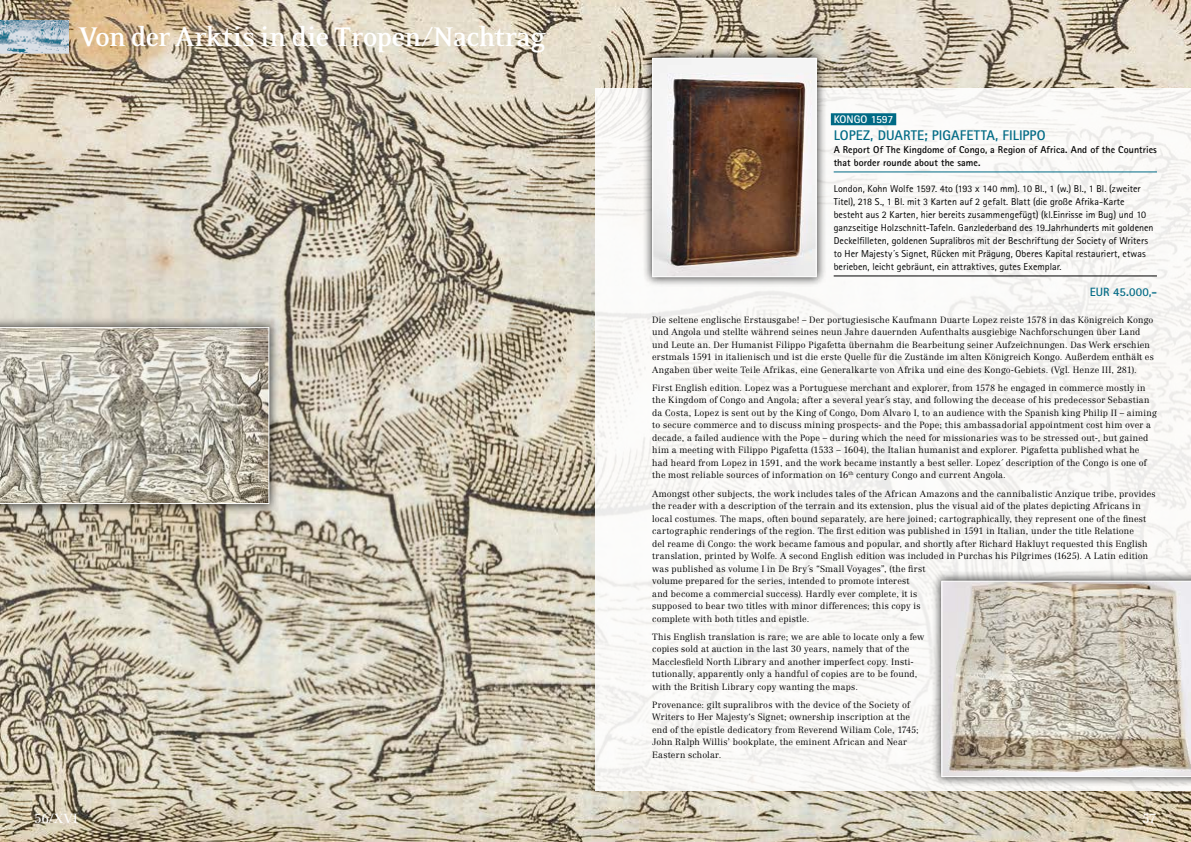
<style>
.page{position:relative;width:1191px;height:842px;background:#fff}
.page>*{position:absolute;margin:0;border:0;box-sizing:border-box;transform-origin:0 0}
.t1{font:700 31px "Eidetic Neo";letter-spacing:-.035em;color:#fff}
.t2{font:700 14px "Rotis Sans Serif Pro";letter-spacing:.005em;color:#006a85}
.t3{font:13px "Centennial LT Std";letter-spacing:.015em;color:#fff}
.t4{font:700 12px "Rotis Sans Serif Pro";color:#006a85}
.t5{font:700 11px "Rotis Sans Serif Pro";letter-spacing:.005em;color:#fff}
.t6{font:10px/13px "Rotis Sans Serif Pro";letter-spacing:.005em;color:#000}
.t7{font:700 10px/13px "Rotis Sans Serif Pro";letter-spacing:.005em;color:#000}
.t8{font:300 9px/12.5px "Centennial LT Std";letter-spacing:.025em;color:#000}
</style>
<div class="page">
<img style="left:0;top:0;width:1191px;height:842px">
<div style="left:0;top:317px;width:280px;height:197px;background:#000;opacity:.75"></div>
<svg style="left:0;top:327px;width:269px;height:177px;background:#bab6a9"></svg>
<div style="left:595px;top:88px;width:596px;height:702px;background:linear-gradient(to right,#f9f8f6,#f7f6f4)"></div>
<div style="left:831px;top:113px;width:65px;height:12px;background:#006a85"></div>
<hr style="left:833px;top:172px;width:324px;height:1px;background:#006a85">
<hr style="left:833px;top:276px;width:324px;height:1px;background:#000">
<div style="left:642px;top:48px;width:185px;height:240px;background:#000;opacity:.75"></div>
<img style="left:654px;top:60px;width:160px;height:215px">
<div style="left:652px;top:58px;width:164px;height:219px;border:1px solid #fff"></div>
<div style="left:931px;top:571px;width:260px;height:217px;background:#000;opacity:.75"></div>
<svg style="left:941px;top:581px;width:250px;height:196px;background:#c8c0b4"></svg>
<img style="left:0;top:20px;width:69px;height:33px">
<h1 class="t1" style="left:79px;top:21px;width:468px">Von der Arktis in die Tropen/Nachtrag</h1>
<p class="t5" style="left:833px;top:112px;width:61px">KONGO 1597</p>
<h2 class="t2" style="left:833px;top:126px;width:213px">LOPEZ, DUARTE; PIGAFETTA, FILIPPO</h2>
<p class="t7" style="left:833px;top:143px;width:325px">A Report Of The Kingdome of Congo, a Region of Africa. And of the Countries that border rounde about the same.</p>
<p class="t6" style="left:833px;top:182px;width:321px">London, Kohn Wolfe 1597. 4to (193 x 140 mm). 10 Bl., 1 (w.) Bl., 1 Bl. (zweiter Titel), 218 S., 1 Bl. mit 3 Karten auf 2 gefalt. Blatt (die große Afrika-Karte besteht aus 2 Karten, hier bereits zusammengefügt) (kl.Einrisse im Bug) und 10 ganzseitige Holzschnitt-Tafeln. Ganzlederband des 19.Jahrhunderts mit goldenen Deckelfilleten, goldenen Supralibros mit der Beschriftung der Society of Writers to Her Majesty´s Signet, Rücken mit Prägung, Oberes Kapital restauriert, etwas berieben, leicht gebräunt, ein attraktives, gutes Exemplar.</p>
<h3 class="t4" style="left:1089px;top:284px;width:69px">EUR 45.000,-</h3>
<p class="t8" style="left:652px;top:313px;width:503px">Die seltene englische Erstausgabe! – Der portugiesische Kaufmann Duarte Lopez reiste 1578 in das Königreich Kongo und Angola und stellte während seines neun Jahre dauernden Aufenthalts ausgiebige Nachforschungen über Land und Leute an. Der Humanist Filippo Pigafetta übernahm die Bearbeitung seiner Aufzeichnungen. Das Werk erschien erstmals 1591 in italienisch und ist die erste Quelle für die Zustände im alten Königreich Kongo. Außerdem enthält es Angaben über weite Teile Afrikas, eine Generalkarte von Afrika und eine des Kongo-Gebiets. (Vgl. Henze III, 281).</p>
<p class="t8" style="left:652px;top:381px;width:506px">First English edition. Lopez was a Portuguese merchant and explorer, from 1578 he engaged in commerce mostly in the Kingdom of Congo and Angola; after a several year´s stay, and following the decease of his predecessor Sebastian da Costa, Lopez is sent out by the King of Congo, Dom Alvaro I, to an audience with the Spanish king Philip II – aiming to secure commerce and to discuss mining prospects- and the Pope; this ambassadorial appointment cost him over a decade, a failed audience with the Pope – during which the need for missionaries was to be stressed out-, but gained him a meeting with Filippo Pigafetta (1533 – 1604), the Italian humanist and explorer. Pigafetta published what he had heard from Lopez in 1591, and the work became instantly a best seller. Lopez´ description of the Congo is one of the most reliable sources of information on 16<sup>th</sup> century Congo and current Angola.</p>
<p class="t8" style="left:652px;top:487px;width:505px">Amongst other subjects, the work includes tales of the African Amazons and the cannibalistic Anzique tribe, provides the reader with a description of the terrain and its extension, plus the visual aid of the plates depicting Africans in local costumes. The maps, often bound separately, are here joined; cartographically, they represent one of the finest cartographic renderings of the region. The first edition was published in 1591 in Italian, under the title Relatione<br>del reame di Congo: the work became famous and popular, and shortly after Richard Hakluyt requested this English translation, printed by Wolfe. A second English edition was included in Purchas his Pilgrimes (1625). A Latin edition was published as volume I in De Bry´s “Small Voyages”, (the first<br>volume prepared for the series, intended to promote interest<br>and become a commercial success). Hardly ever complete, it is<br>supposed to bear two titles with minor differences; this copy is<br>complete with both titles and epistle.</p>
<p class="t8" style="left:652px;top:630px;width:274px">This English translation is rare; we are able to locate only a few copies sold at auction in the last 30 years, namely that of the Macclesfield North Library and another imperfect copy. Insti&shy;tutionally, apparently only a handful of copies are to be found, with the British Library copy wanting the maps.</p>
<p class="t8" style="left:652px;top:698px;width:268px">Provenance: gilt supralibros with the device of the Society of Writers to Her Majesty‘s Signet; ownership inscription at the end of the epistle dedicatory from Reverend Wiliam Cole, 1745; John Ralph Willis’ bookplate, the eminent African and Near Eastern scholar.</p>
<h3 class="t3" style="left:34px;top:811px;width:45px">56/XVI</h3>
<h3 class="t3" style="left:1142px;top:811px;width:16px">57</h3>
</div>
